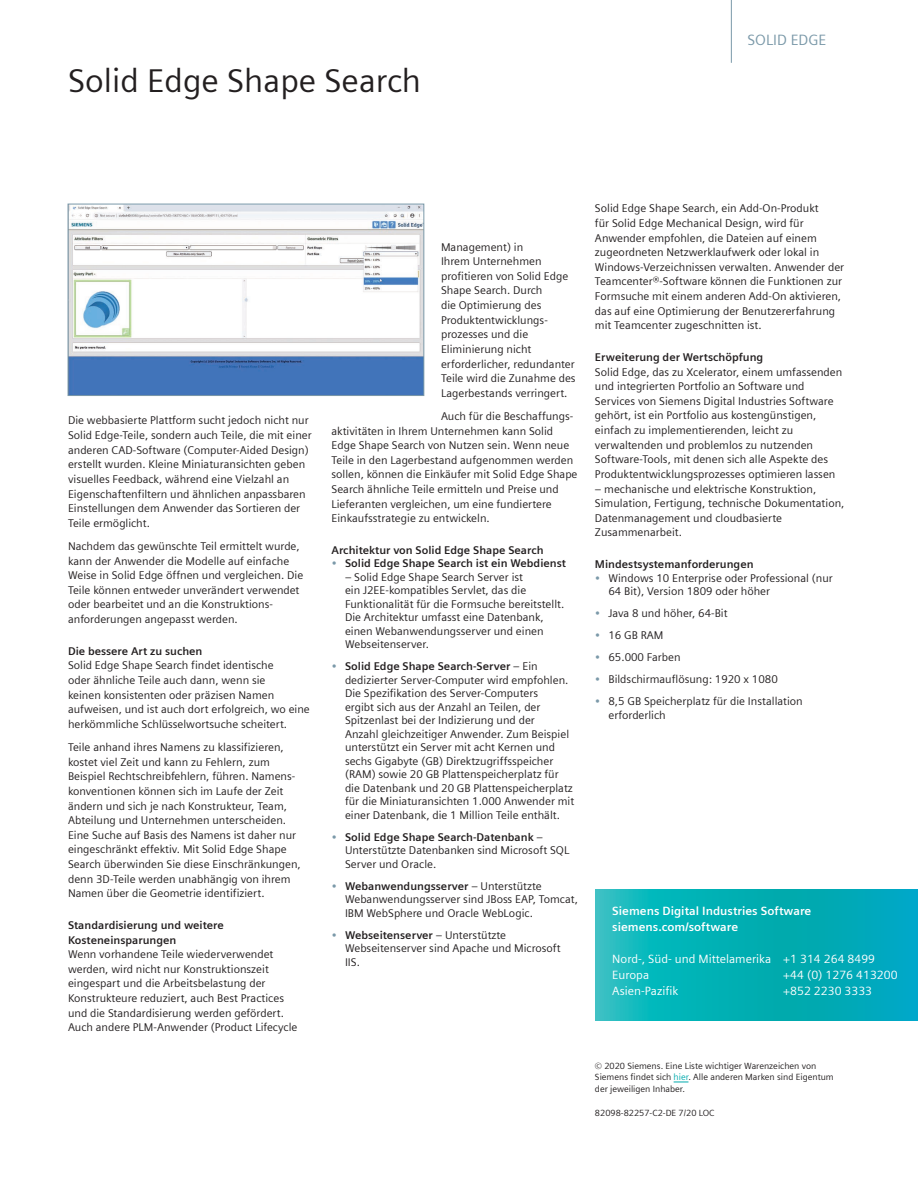
<style>
.page{position:relative;width:918px;height:1188px;background:#fff}
.page>*{position:absolute;margin:0;border:0;box-sizing:border-box;transform-origin:0 0}
.Page_2_Heading_22pt{font:33px "Siemens Sans Global";color:#231f20}
.Product_tab___10pt_0{font:15px "Siemens Sans Global";color:#7b99a9}
.Contact_Snow__9pt_4m{font:12px/15.6px "Siemens Sans Global";color:#fff}
.Contact_HEAD_Snow__9{font:700 12px "Siemens Sans Global";color:#fff}
.Body_Text_Blk__9pt_4{font:11.25px/14.7px "Siemens Sans Global";color:#231f20}
.Body_Subhead_Blk__9p{font:700 11.25px/14.7px "Siemens Sans Global";color:#231f20}
.LEGAL_TEXT{font:9px/11.7px "Siemens Sans Global";color:#231f20}
.s1{font-weight:400;color:#7b99a9}
.s2{color:#7b99a9}
.s3{font-weight:700}
.s4{color:#00aaad}
</style>
<div class="page">
<hr style="left:731px;top:0;width:1px;height:63px;background:#7b99a9">
<img style="left:70px;top:206px;width:352px;height:188px">
<div style="left:68px;top:204px;width:356px;height:192px;border:1px solid #7b99a9"></div>
<svg style="left:674px;top:1082px;width:14px;height:1px"></svg>
<svg style="left:595px;top:889px;width:323px;height:131px;background:#05afb8"></svg>
<p class="Page_2_Heading_22pt" style="left:68px;top:61px;width:355px">Solid Edge Shape Search</p>
<p class="Product_tab___10pt_0" style="left:748px;top:32px;width:81px">SOLID EDGE</p>
<p class="Body_Text_Blk__9pt_4" style="left:68px;top:413px;width:245px">Die webbasierte Plattform sucht jedoch nicht nur Solid Edge-Teile, sondern auch Teile, die mit einer anderen CAD-Software (Computer-Aided Design) erstellt wurden. Kleine Miniaturansichten geben visuelles Feedback, während eine Vielzahl an Eigenschaftenfiltern und ähnlichen anpassbaren Einstellungen dem Anwender das Sortieren der Teile ermöglicht.</p>
<p class="Body_Text_Blk__9pt_4" style="left:68px;top:539px;width:237px">Nachdem das gewünschte Teil ermittelt wurde, kann der Anwender die Modelle auf einfache Weise in Solid Edge öffnen und vergleichen. Die Teile können entweder unverändert verwendet oder bearbeitet und an die Konstruktions&shy;anforderungen angepasst werden.</p>
<p class="Body_Subhead_Blk__9p" style="left:68px;top:644px;width:136px">Die bessere Art zu suchen</p>
<p class="Body_Text_Blk__9pt_4" style="left:68px;top:658px;width:243px">Solid Edge Shape Search findet identische<br>oder ähnliche Teile auch dann, wenn sie<br>keinen konsistenten oder präzisen Namen aufweisen, und ist auch dort erfolgreich, wo eine herkömmliche Schlüsselwortsuche scheitert.</p>
<p class="Body_Text_Blk__9pt_4" style="left:68px;top:740px;width:234px">Teile anhand ihres Namens zu klassifizieren, kostet viel Zeit und kann zu Fehlern, zum Beispiel Rechtschreibfehlern, führen. Namens&shy;konventionen können sich im Laufe der Zeit ändern und sich je nach Konstrukteur, Team, Abteilung und Unternehmen unterscheiden.<br>Eine Suche auf Basis des Namens ist daher nur eingeschränkt effektiv. Mit Solid Edge Shape Search überwinden Sie diese Einschränkungen, denn 3D-Teile werden unabhängig von ihrem Namen über die Geometrie identifiziert.</p>
<p class="Body_Subhead_Blk__9p" style="left:68px;top:918px;width:157px">Standardisierung und weitere<br>Kosteneinsparungen</p>
<p class="Body_Text_Blk__9pt_4" style="left:68px;top:947px;width:231px">Wenn vorhandene Teile wiederverwendet werden, wird nicht nur Konstruktionszeit eingespart und die Arbeitsbelastung der Konstrukteure reduziert, auch Best Practices und die Standardisierung werden gefördert.<br>Auch andere PLM-Anwender (Product Lifecycle</p>
<p class="Body_Text_Blk__9pt_4" style="left:441px;top:239px;width:136px">Management) in<br>Ihrem Unternehmen profitieren von Solid Edge<br>Shape Search. Durch<br>die Optimierung des<br>Produktentwicklungs&shy;prozesses und die<br>Eliminierung nicht erforderlicher, redundanter<br>Teile wird die Zunahme des<br>Lagerbestands verringert.</p>
<p class="Body_Text_Blk__9pt_4" style="left:332px;top:409px;width:248px;text-indent:110px">Auch für die Beschaffungs&shy;aktivitäten in Ihrem Unternehmen kann Solid Edge Shape Search von Nutzen sein. Wenn neue Teile in den Lagerbestand aufgenommen werden sollen, können die Einkäufer mit Solid Edge Shape Search ähnliche Teile ermitteln und Preise und Lieferanten vergleichen, um eine fundiertere Einkaufsstrategie zu entwickeln.</p>
<p class="Body_Subhead_Blk__9p" style="left:332px;top:543px;width:214px">Architektur von Solid Edge Shape Search</p>
<p class="Body_Subhead_Blk__9p" style="left:332px;top:556px;width:236px"><span class="s1">•</span> Solid Edge Shape Search ist ein Webdienst</p>
<p class="Body_Text_Blk__9pt_4" style="left:345px;top:570px;width:221px;line-height:13.5px">– Solid Edge Shape Search Server ist<br>ein J2EE-kompatibles Servlet, das die Funktionalität für die Formsuche bereitstellt.<br>Die Architektur umfasst eine Datenbank, einen Webanwendungsserver und einen Webseitenserver.</p>
<p class="Body_Text_Blk__9pt_4" style="left:345px;top:660px;width:231px;line-height:13.5px;text-indent:-14px"><span class="s2">•</span> <span class="s3">Solid Edge Shape Search-Server</span> – Ein dedizierter Server-Computer wird empfohlen.<br>Die Spezifikation des Server-Computers<br>ergibt sich aus der Anzahl an Teilen, der Spitzenlast bei der Indizierung und der<br>Anzahl gleichzeitiger Anwender. Zum Beispiel unterstützt ein Server mit acht Kernen und sechs Gigabyte (GB) Direktzugriffsspeicher (RAM) sowie 20 GB Plattenspeicherplatz für die Datenbank und 20 GB Plattenspeicherplatz für die Miniaturansichten 1.000 Anwender mit einer Datenbank, die 1 Million Teile enthält.</p>
<p class="Body_Text_Blk__9pt_4" style="left:345px;top:830px;width:226px;line-height:13.5px;text-indent:-14px"><span class="s2">•</span> <span class="s3">Solid Edge Shape Search-Datenbank</span> –<br>Unterstützte Datenbanken sind Microsoft SQL<br>Server und Oracle.</p>
<p class="Body_Text_Blk__9pt_4" style="left:345px;top:879px;width:234px;line-height:13.5px;text-indent:-14px"><span class="s2">•</span> <span class="s3">Webanwendungsserver</span> – Unterstützte<br>Webanwendungsserver sind JBoss EAP, Tomcat,<br>IBM WebSphere und Oracle WebLogic.</p>
<p class="Body_Text_Blk__9pt_4" style="left:345px;top:928px;width:217px;line-height:13.5px;text-indent:-14px"><span class="s2">•</span> <span class="s3">Webseitenserver</span> – Unterstützte<br>Webseitenserver sind Apache und Microsoft<br>IIS.</p>
<p class="Body_Text_Blk__9pt_4" style="left:595px;top:201px;width:251px">Solid Edge Shape Search, ein Add-On-Produkt<br>für Solid Edge Mechanical Design, wird für Anwender empfohlen, die Dateien auf einem zugeordneten Netzwerklaufwerk oder lokal in Windows-Verzeichnissen verwalten. Anwender der Teamcenter®-Software können die Funktionen zur Formsuche mit einem anderen Add-On aktivieren, das auf eine Optimierung der Benutzererfahrung mit Teamcenter zugeschnitten ist.</p>
<p class="Body_Subhead_Blk__9p" style="left:595px;top:350px;width:170px">Erweiterung der Wertschöpfung</p>
<p class="Body_Text_Blk__9pt_4" style="left:595px;top:364px;width:249px">Solid Edge, das zu Xcelerator, einem umfassenden und integrierten Portfolio an Software und Services von Siemens Digital Industries Software gehört, ist ein Portfolio aus kostengünstigen, einfach zu implementierenden, leicht zu verwaltenden und problemlos zu nutzenden Software-Tools, mit denen sich alle Aspekte des Produktentwicklungsprozesses optimieren lassen</p>
<p class="Body_Text_Blk__9pt_4" style="left:595px;top:481px;width:251px">– mechanische und elektrische Konstruktion, Simulation, Fertigung, technische Dokumentation, Datenmanagement und cloudbasierte Zusammenarbeit.</p>
<p class="Body_Subhead_Blk__9p" style="left:595px;top:557px;width:160px">Mindestsystemanforderungen</p>
<p class="Body_Text_Blk__9pt_4" style="left:608px;top:571px;width:226px;line-height:13.5px;text-indent:-14px"><span class="s2">•</span> Windows 10 Enterprise oder Professional (nur<br>64 Bit), Version 1809 oder höher</p>
<p class="Body_Text_Blk__9pt_4" style="left:595px;top:606px;width:134px"><span class="s2">•</span> Java 8 und höher, 64-Bit</p>
<p class="Body_Text_Blk__9pt_4" style="left:595px;top:628px;width:70px"><span class="s2">•</span> 16 GB RAM</p>
<p class="Body_Text_Blk__9pt_4" style="left:595px;top:650px;width:87px"><span class="s2">•</span> 65.000 Farben</p>
<p class="Body_Text_Blk__9pt_4" style="left:595px;top:672px;width:184px"><span class="s2">•</span> Bildschirmauflösung: 1920 x 1080</p>
<p class="Body_Text_Blk__9pt_4" style="left:608px;top:694px;width:196px;line-height:13.5px;text-indent:-14px"><span class="s2">•</span> 8,5 GB Speicherplatz für die Installation erforderlich</p>
<p class="Contact_HEAD_Snow__9" style="left:612px;top:904px;width:201px">Siemens Digital Industries Software</p>
<p class="Contact_HEAD_Snow__9" style="left:612px;top:920px;width:127px">siemens.com/software</p>
<p class="Contact_Snow__9pt_4m" style="left:612px;top:951px;width:264px">Nord-, Süd- und Mittelamerika +1 314 264 8499<br>Europa</p>
<p class="Contact_Snow__9pt_4m" style="left:783px;top:967px;width:116px">+44 (0) 1276 413200</p>
<p class="Contact_Snow__9pt_4m" style="left:612px;top:983px;width:68px">Asien-Pazifik</p>
<p class="Contact_Snow__9pt_4m" style="left:783px;top:983px;width:90px">+852 2230 3333</p>
<p class="LEGAL_TEXT" style="left:595px;top:1060px;width:240px">© 2020 Siemens. Eine Liste wichtiger Warenzeichen von<br>Siemens findet sich <span class="s4">hier</span>. Alle anderen Marken sind Eigentum der jeweiligen Inhaber.</p>
<p class="LEGAL_TEXT" style="left:595px;top:1107px;width:121px">82098-82257-C2-DE 7/20 LOC</p>
</div>
